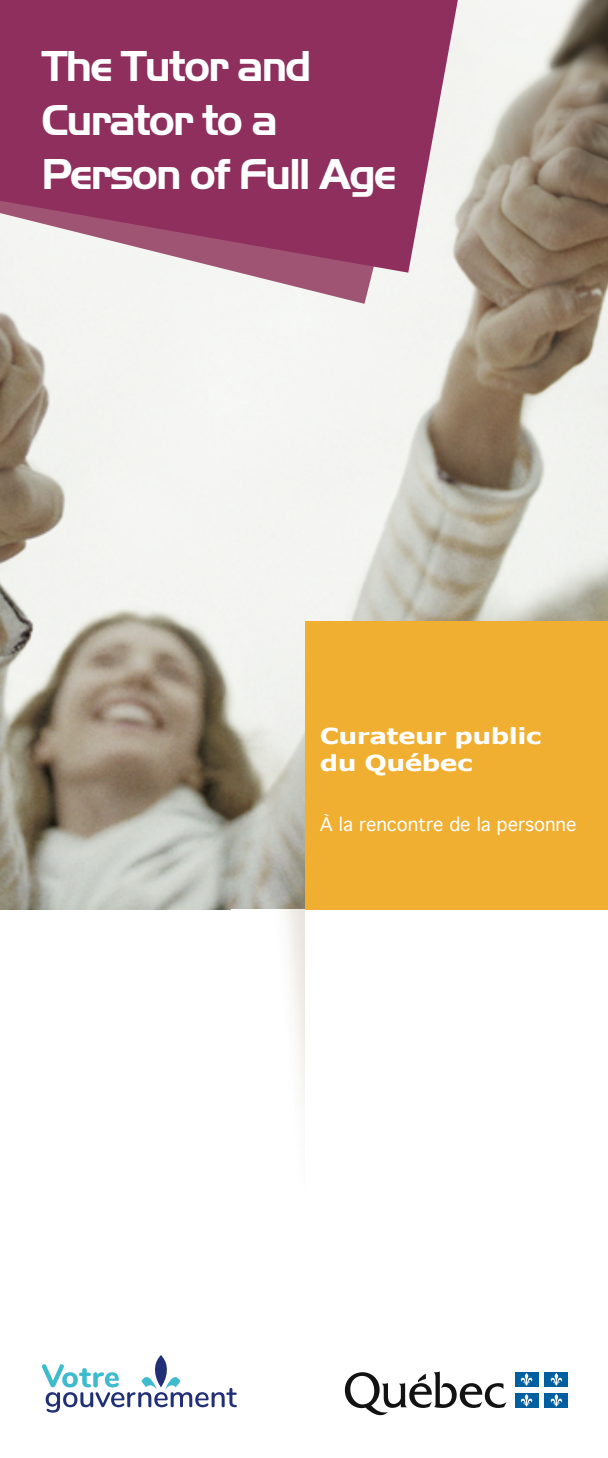
<style>
.page{position:relative;width:608px;height:1458px;background:#fff}
.page>*{position:absolute;margin:0;border:0;box-sizing:border-box;transform-origin:0 0}
.t1{font:700 45px/54px "Handel Got D";letter-spacing:-.05em;color:#fff}
.t2{font:700 22.05px/26.6px "Verdana";letter-spacing:-.02em;color:#fff;scale:1.2 1}
.t3{font:18px "Geneva";color:#fff}
</style>
<div class="page">
<img style="left:0;top:0;width:608px;height:910px">
<svg style="left:0;top:273px;width:445px;height:31px;fill:#f4f5f1"></svg>
<svg style="left:0;top:0;width:465px;height:273px;background:#9a456d"></svg>
<div style="left:305px;top:622px;width:303px;height:288px;background:#f1af31"></div>
<svg style="left:345px;top:1371px;width:161px;height:45px"></svg>
<div style="left:515px;top:1372px;width:23px;height:14px;background:#005fa0"></div>
<svg style="left:520px;top:1373px;width:12px;height:13px"></svg>
<div style="left:544px;top:1372px;width:23px;height:14px;background:#005fa0"></div>
<svg style="left:550px;top:1373px;width:12px;height:13px"></svg>
<div style="left:515px;top:1393px;width:23px;height:14px;background:#005fa0"></div>
<svg style="left:520px;top:1394px;width:12px;height:13px"></svg>
<div style="left:544px;top:1393px;width:23px;height:14px;background:#005fa0"></div>
<svg style="left:550px;top:1394px;width:12px;height:13px"></svg>
<svg style="left:42px;top:1355px;width:195px;height:58px"></svg>
<p class="t1" style="left:41px;top:39px;width:357px">The Tutor and<br>Curator to a<br>Person of Full Age</p>
<p class="t2" style="left:320px;top:723px;width:186px">Curateur public du Québec</p>
<p class="t3" style="left:320px;top:813px;width:258px">À la rencontre de la personne</p>
</div>
